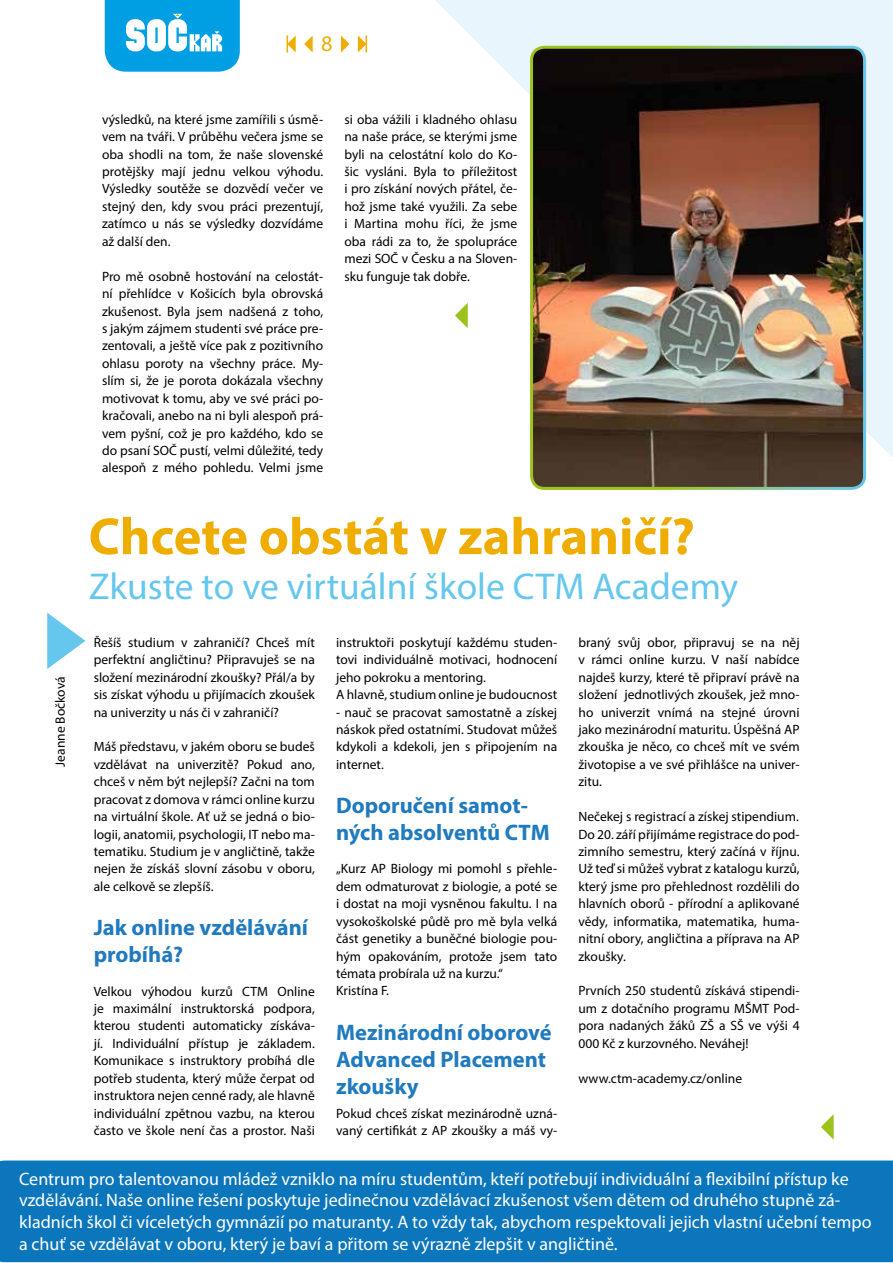
<style>
.page{position:relative;width:893px;height:1263px;background:#fff}
.page>*{position:absolute;margin:0;border:0;box-sizing:border-box;transform-origin:0 0}
.t1{font:700 52.5px "Myriad Pro";color:#eead00}
.t2{font:37.5px "Myriad Pro";color:#65c7ee}
.t3{font:700 22.5px/27px "Myriad Pro";color:#207abe}
.t4{font:22.35px "Myriad Pro";color:#eead00}
.t5{font:18px/21.6px "Myriad Pro";color:#fff}
.t6{font:13.5px/17.4px "Myriad Pro";color:#000;text-align:justify}
</style>
<div class="page">
<svg style="left:435px;top:0;width:458px;height:475px"></svg>
<svg style="left:105px;top:0;width:135px;height:72px"></svg>
<svg style="left:304px;top:35px;width:9px;height:18px"></svg>
<svg style="left:286px;top:35px;width:10px;height:18px"></svg>
<svg style="left:341px;top:35px;width:8px;height:18px"></svg>
<svg style="left:358px;top:35px;width:9px;height:18px"></svg>
<svg style="left:821px;top:1114px;width:13px;height:26px"></svg>
<svg style="left:47px;top:613px;width:38px;height:56px"></svg>
<img style="left:532px;top:47px;width:332px;height:439px">
<div style="left:530px;top:46px;width:336px;height:444px;border:3px solid #fff;border-radius:13px"></div>
<div style="left:0;top:1160px;width:893px;height:102px;background:#0c76bc"></div>
<svg style="left:455px;top:303px;width:13px;height:25px"></svg>
<h3 class="t4" style="left:321px;top:29px;width:13px">8</h3>
<p class="t6" style="left:51px;top:767px;width:92px;rotate:-90deg">Jeanne Bočková</p>
<p class="t6" style="left:102px;top:110px;width:223px">výsledků, na které jsme zamířili s úsmě&shy;vem na tváři. V průběhu večera jsme se oba shodli na tom, že naše slovenské protějšky mají jednu velkou výhodu.<br>Výsledky soutěže se dozvědí večer ve stejný den, kdy svou práci prezentují, zatímco u nás se výsledky dozvídáme až další den.</p>
<p class="t6" style="left:102px;top:267px;width:223px">Pro mě osobně hostování na celostát&shy;ní přehlídce v Košicích byla obrovská zkušenost. Byla jsem nadšená z toho, s jakým zájmem studenti své práce pre&shy;zentovali, a ještě více pak z pozitivního ohlasu poroty na všechny práce. My&shy;slím si, že je porota dokázala všechny motivovat k tomu, aby ve své práci po&shy;kračovali, anebo na ni byli alespoň prá&shy;vem pyšní, což je pro každého, kdo se do psaní SOČ pustí, velmi důležité, tedy alespoň z mého pohledu. Velmi jsme</p>
<p class="t6" style="left:344px;top:110px;width:174px">si oba vážili i kladného ohlasu na naše práce, se kterými jsme byli na celostátní kolo do Ko&shy;šic vysláni. Byla to příležitost i pro získání nových přátel, če&shy;hož jsme také využili. Za sebe i Martina mohu říci, že jsme oba rádi za to, že spolupráce mezi SOČ v Česku a na Sloven&shy;sku funguje tak dobře.</p>
<h1 class="t1" style="left:89px;top:502px;width:608px">Chcete obstát v zahraničí?</h1>
<h2 class="t2" style="left:89px;top:563px;width:651px">Zkuste to ve virtuální škole CTM Academy</h2>
<p class="t6" style="left:94px;top:633px;width:223px">Řešíš studium v zahraničí? Chceš mít perfektní angličtinu? Připravuješ se na složení mezinárodní zkoušky? Přál/a by sis získat výhodu u přijímacích zkoušek na univerzity u nás či v zahraničí?</p>
<p class="t6" style="left:94px;top:738px;width:223px">Máš představu, v jakém oboru se budeš vzdělávat na univerzitě? Pokud ano, chceš v něm být nejlepší? Začni na tom pracovat z domova v rámci online kurzu na virtuální škole. Ať už se jedná o bio&shy;logii, anatomii, psychologii, IT nebo ma&shy;tematiku. Studium je v angličtině, takže nejen že získáš slovní zásobu v oboru, ale celkově se zlepšíš.</p>
<h3 class="t3" style="left:94px;top:913px;width:216px">Jak online vzdělávání probíhá?</h3>
<p class="t6" style="left:94px;top:982px;width:223px">Velkou výhodou kurzů CTM Online je maximální instruktorská podpora, kterou studenti automaticky získáva&shy;jí. Individuální přístup je základem.<br>Komunikace s instruktory probíhá dle potřeb studenta, který může čerpat od instruktora nejen cenné rady, ale hlavně individuální zpětnou vazbu, na kterou často ve škole není čas a prostor. Naši</p>
<p class="t6" style="left:578px;top:633px;width:223px">braný svůj obor, připravuj se na něj v rámci online kurzu. V naší nabídce najdeš kurzy, které tě připraví právě na složení jednotlivých zkoušek, jež mno&shy;ho univerzit vnímá na stejné úrovni jako mezinárodní maturitu. Úspěšná AP zkouška je něco, co chceš mít ve svém životopise a ve své přihlášce na univer&shy;zitu.</p>
<p class="t6" style="left:578px;top:808px;width:223px">Nečekej s registrací a získej stipendium.<br>Do 20. září přijímáme registrace do pod&shy;zimního semestru, který začíná v říjnu.<br>Už teď si můžeš vybrat z katalogu kurzů, který jsme pro přehlednost rozdělili do hlavních oborů - přírodní a aplikované vědy, informatika, matematika, huma&shy;nitní obory, angličtina a příprava na AP zkoušky.</p>
<p class="t6" style="left:578px;top:982px;width:223px">Prvních 250 studentů získává stipendi&shy;um z dotačního programu MŠMT Pod&shy;pora nadaných žáků ZŠ a SŠ ve výši 4<br>000 Kč z kurzovného. Neváhej!</p>
<p class="t6" style="left:578px;top:1069px;width:165px">www.ctm-academy.cz/online</p>
<p class="t6" style="left:336px;top:633px;width:223px;text-align:left">instruktoři poskytují každému studen&shy;tovi individuálně motivaci, hodnocení jeho pokroku a mentoring.<br>A hlavně, studium online je budoucnost</p>
<p class="t6" style="left:336px;top:703px;width:223px">- nauč se pracovat samostatně a získej náskok před ostatními. Studovat můžeš kdykoli a kdekoli, jen s připojením na internet.</p>
<h3 class="t3" style="left:336px;top:791px;width:215px">Doporučení samot&shy;ných absolventů CTM</h3>
<p class="t6" style="left:336px;top:860px;width:223px;text-align:left">„Kurz AP Biology mi pomohl s přehle&shy;dem odmaturovat z biologie, a poté se i dostat na moji vysněnou fakultu. I na vysokoškolské půdě pro mě byla velká část genetiky a buněčné biologie pou&shy;hým opakováním, protože jsem tato témata probírala už na kurzu.“<br>Kristína F.</p>
<h3 class="t3" style="left:336px;top:1018px;width:217px">Mezinárodní oborové<br>Advanced Placement zkoušky</h3>
<p class="t6" style="left:336px;top:1104px;width:223px">Pokud chceš získat mezinárodně uzná&shy;vaný certifikát z AP zkoušky a máš vy-</p>
<p class="t5" style="left:19px;top:1168px;width:854px">Centrum pro talentovanou mládež vzniklo na míru studentům, kteří potřebují individuální a flexibilní přístup ke vzdělávání. Naše online řešení poskytuje jedinečnou vzdělávací zkušenost všem dětem od druhého stupně zá&shy;kladních škol či víceletých gymnázií po maturanty. A to vždy tak, abychom respektovali jejich vlastní učební tempo a chuť se vzdělávat v oboru, který je baví a přitom se výrazně zlepšit v angličtině.</p>
</div>
